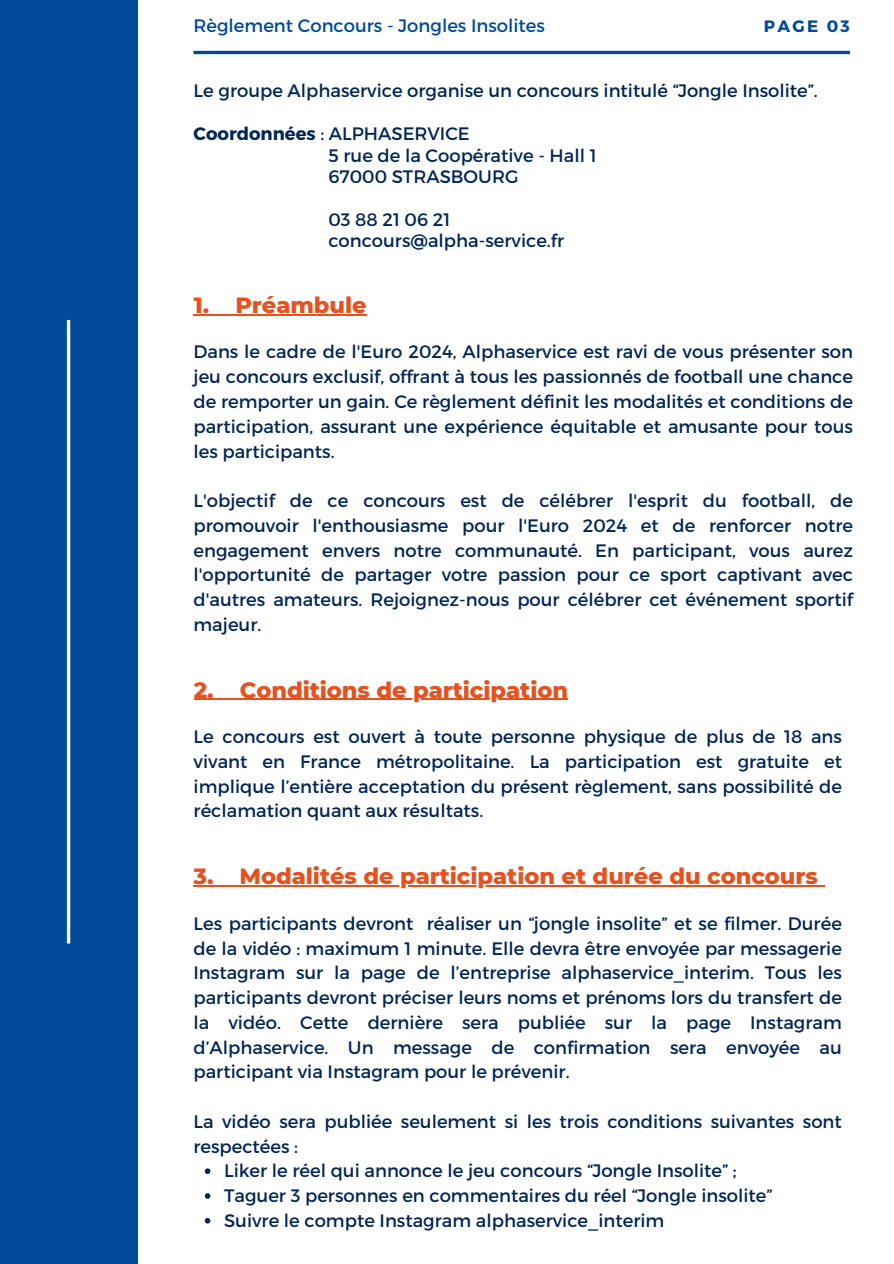
<style>
.page{position:relative;width:894px;height:1264px;background:#fff}
.page>*{position:absolute;margin:0;border:0;box-sizing:border-box;transform-origin:0 0}
.t1{font:800 22.5px "Montserrat";color:#e6511e}
.t2{font:18px/24.8px "Montserrat";color:#022655;text-align:justify}
.t3{font:18px "Montserrat";color:#004a99}
.t4{font:700 16.5px "Montserrat";letter-spacing:.14em;color:#004a99}
.s1{font-weight:700}
</style>
<div class="page">
<div style="left:0;top:0;width:138px;height:1263px;background:#004a99"></div>
<svg style="left:194px;top:314px;width:41px;height:1px"></svg>
<hr style="left:235px;top:314px;width:131px;height:1px;background:#e6511e">
<svg style="left:194px;top:698px;width:19px;height:2px"></svg>
<hr style="left:213px;top:698px;width:27px;height:2px;background:#e6511e">
<hr style="left:240px;top:698px;width:328px;height:2px;background:#e6511e">
<hr style="left:67px;top:320px;width:3px;height:623px;background:#fff">
<svg style="left:205px;top:1168px;width:5px;height:5px"></svg>
<svg style="left:205px;top:1193px;width:5px;height:5px"></svg>
<svg style="left:205px;top:1217px;width:5px;height:6px"></svg>
<svg style="left:193px;top:885px;width:46px;height:1px"></svg>
<hr style="left:239px;top:885px;width:578px;height:1px;background:#e6511e">
<hr style="left:193px;top:51px;width:656px;height:3px;background:#004a99">
<p class="t3" style="left:193px;top:14px;width:353px">Règlement Concours - Jongles Insolites</p>
<p class="t4" style="left:763px;top:16px;width:87px">PAGE 03</p>
<p class="t2" style="left:193px;top:78px;width:625px">Le groupe Alphaservice organise un concours intitulé “Jongle Insolite”.</p>
<p class="t2" style="left:328px;top:123px;width:270px;line-height:21.3px;text-align:left;text-indent:-135px"><span class="s1">Coordonnées</span> : ALPHASERVICE<br>5 rue de la Coopérative - Hall 1<br>67000 STRASBOURG</p>
<p class="t2" style="left:328px;top:208px;width:237px;line-height:21.3px">03 88 21 06 21 concours@alpha-service.fr</p>
<p class="t1" style="left:194px;top:289px;width:174px">1. Préambule</p>
<p class="t2" style="left:193px;top:339px;width:661px">Dans le cadre de l'Euro 2024, Alphaservice est ravi de vous présenter son jeu concours exclusif, offrant à tous les passionnés de football une chance de remporter un gain. Ce règlement définit les modalités et conditions de participation, assurant une expérience équitable et amusante pour tous les participants.</p>
<p class="t2" style="left:193px;top:488px;width:660px">L'objectif de ce concours est de célébrer l'esprit du football, de promouvoir l'enthousiasme pour l'Euro 2024 et de renforcer notre engagement envers notre communauté. En participant, vous aurez l'opportunité de partager votre passion pour ce sport captivant avec d'autres amateurs. Rejoignez-nous pour célébrer cet événement sportif majeur.</p>
<p class="t1" style="left:194px;top:673px;width:376px">2. Conditions de participation</p>
<p class="t2" style="left:193px;top:724px;width:649px">Le concours est ouvert à toute personne physique de plus de 18 ans vivant en France métropolitaine. La participation est gratuite et implique l’entière acceptation du présent règlement, sans possibilité de réclamation quant aux résultats.</p>
<p class="t1" style="left:193px;top:859px;width:625px">3. Modalités de participation et durée du concours</p>
<p class="t2" style="left:193px;top:910px;width:649px">Les participants devront réaliser un “jongle insolite” et se filmer. Durée de la vidéo : maximum 1 minute. Elle devra être envoyée par messagerie Instagram sur la page de l’entreprise alphaservice_interim. Tous les participants devront préciser leurs noms et prénoms lors du transfert de la vidéo. Cette dernière sera publiée sur la page Instagram d’Alphaservice. Un message de confirmation sera envoyée au participant via Instagram pour le prévenir.</p>
<p class="t2" style="left:193px;top:1108px;width:649px">La vidéo sera publiée seulement si les trois conditions suivantes sont</p>
<p class="t2" style="left:193px;top:1133px;width:106px">respectées :</p>
<p class="t2" style="left:224px;top:1158px;width:514px">Liker le réel qui annonce le jeu concours “Jongle Insolite” ;</p>
<p class="t2" style="left:224px;top:1183px;width:550px">Taguer 3 personnes en commentaires du réel “Jongle insolite”</p>
<p class="t2" style="left:224px;top:1208px;width:441px">Suivre le compte Instagram alphaservice_interim</p>
</div>
